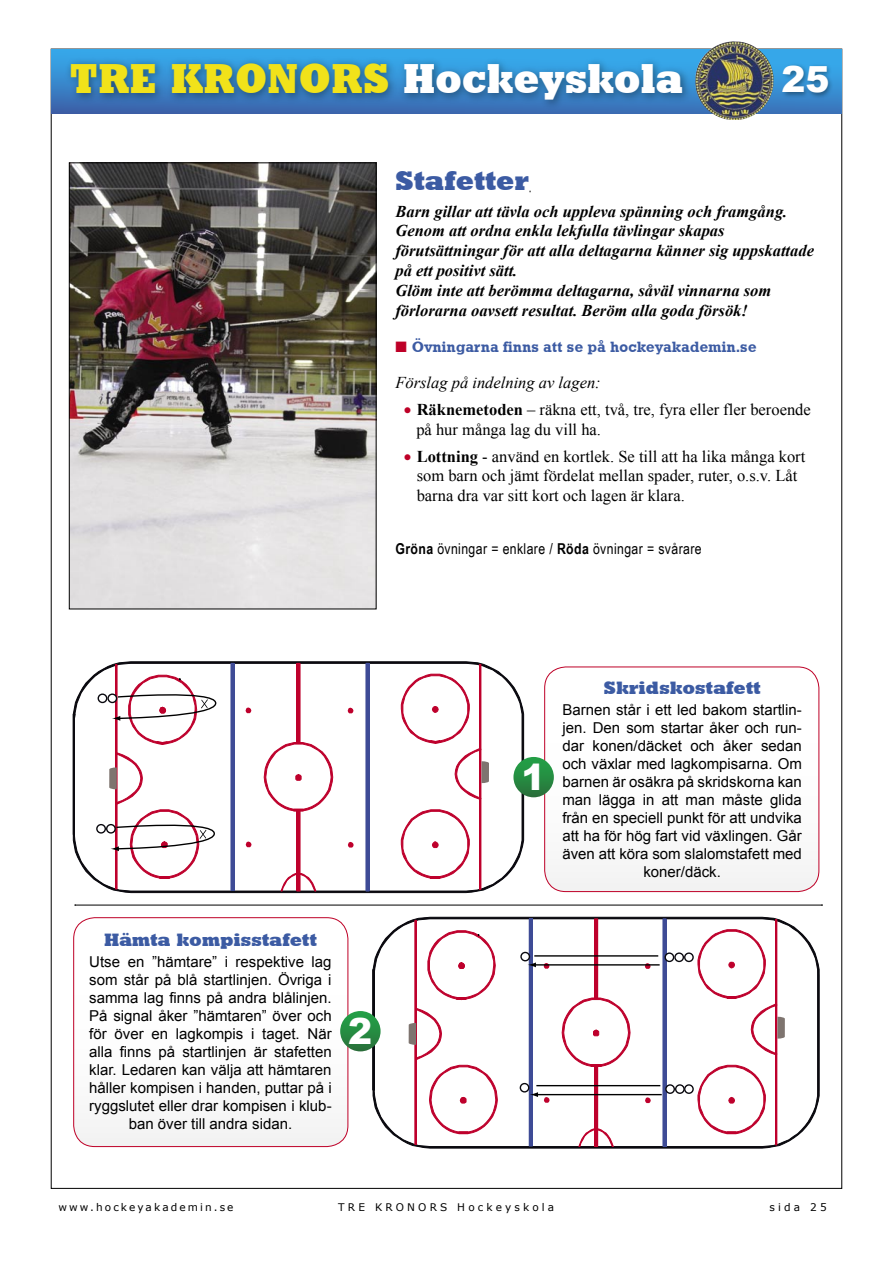
<style>
.page{position:relative;width:893px;height:1263px;background:#fff}
.page>*{position:absolute;margin:0;border:0;box-sizing:border-box;transform-origin:0 0}
.t1{font:42px "Geometric Slab 712 BT Extra Bold A";letter-spacing:.025em;color:#fff;scale:.91 1}
.t2{font:900 36px "Arial";color:#fff}
.t3{font:27px "Geometric Slab 712 BT Extra Bold A";letter-spacing:.025em;color:#3c5ba3}
.t4{font:18px "Geometric Slab 712 BT Extra Bold A";letter-spacing:.025em;color:#3c5ba3}
.t5{font:italic 700 16.5px/19.8px "Times New Roman";color:#000}
.t6{font:16.5px/19.8px "Times New Roman";color:#000}
.t7{font:italic 16.5px "Times New Roman";color:#000}
.t8{font:15px/18px "Arial";color:#000;text-align:center}
.t9{font:15px "Arial Narrow";letter-spacing:.025em;color:#000}
.t10{font:15px "Geometric Slab 712 BT Bold A";letter-spacing:.025em;color:#3c5ba3}
.t11{font:10.5px "Verdana";letter-spacing:.3em;color:#000}
.t12{font:10.5px "Verdana";letter-spacing:.2em;color:#000}
.s1{color:#f1e21a}
.s2{color:#be0027}
.s3{font-weight:700}
</style>
<div class="page">
<img style="left:51px;top:49px;width:791px;height:64px">
<div style="left:781px;top:62px;width:54px;height:38px;background:#000;opacity:.4"></div>
<div style="left:64px;top:56px;width:630px;height:55px;background:#000;opacity:.4"></div>
<hr style="left:75px;top:905px;width:747px;height:1px;background:#000">
<svg style="left:544px;top:666px;width:276px;height:225px"></svg>
<svg style="left:73px;top:917px;width:276px;height:229px"></svg>
<svg style="left:372px;top:917px;width:448px;height:231px"></svg>
<div style="left:594px;top:918px;width:4px;height:229px;border:1px solid #be002c"></div>
<div style="left:775px;top:919px;width:2px;height:226px;border:1px solid #be002c"></div>
<div style="left:415px;top:920px;width:2px;height:225px;border:1px solid #be002c"></div>
<div style="left:663px;top:918px;width:3px;height:229px;border:1px solid #3e4b96"></div>
<svg style="left:578px;top:1128px;width:36px;height:19px"></svg>
<svg style="left:562px;top:997px;width:69px;height:70px"></svg>
<svg style="left:697px;top:1065px;width:69px;height:69px"></svg>
<div style="left:529px;top:918px;width:4px;height:228px;border:1px solid #3e4b96"></div>
<svg style="left:427px;top:930px;width:69px;height:70px"></svg>
<svg style="left:645px;top:963px;width:6px;height:6px"></svg>
<svg style="left:544px;top:1097px;width:6px;height:6px"></svg>
<svg style="left:645px;top:1097px;width:6px;height:6px"></svg>
<svg style="left:409px;top:1008px;width:89px;height:126px"></svg>
<svg style="left:696px;top:929px;width:89px;height:127px"></svg>
<svg style="left:675px;top:953px;width:8px;height:8px"></svg>
<div style="left:674px;top:952px;width:10px;height:10px;border:1px solid #0a090f;border-radius:50%"></div>
<svg style="left:665px;top:953px;width:9px;height:8px"></svg>
<div style="left:664px;top:952px;width:10px;height:10px;border:1px solid #0a090f;border-radius:50%"></div>
<svg style="left:676px;top:1085px;width:8px;height:8px"></svg>
<div style="left:675px;top:1084px;width:10px;height:10px;border:1px solid #0a090f;border-radius:50%"></div>
<svg style="left:666px;top:1085px;width:8px;height:8px"></svg>
<div style="left:665px;top:1084px;width:10px;height:10px;border:1px solid #0a090f;border-radius:50%"></div>
<div style="left:521px;top:952px;width:8px;height:9px;background:#fff;border-radius:50%"></div>
<div style="left:520px;top:952px;width:10px;height:9px;border:1px solid #0a090f;border-radius:50%"></div>
<div style="left:520px;top:1083px;width:9px;height:9px;background:#fff;border-radius:50%"></div>
<div style="left:520px;top:1083px;width:9px;height:9px;border:1px solid #0a090f;border-radius:50%"></div>
<svg style="left:685px;top:953px;width:8px;height:8px"></svg>
<div style="left:684px;top:952px;width:10px;height:10px;border:1px solid #0a090f;border-radius:50%"></div>
<hr style="left:534px;top:955px;width:124px;height:1px;background:#000">
<hr style="left:534px;top:964px;width:126px;height:1px;background:#000">
<svg style="left:528px;top:962px;width:21px;height:17px"></svg>
<svg style="left:685px;top:1085px;width:8px;height:8px"></svg>
<div style="left:684px;top:1084px;width:10px;height:10px;border:1px solid #0a090f;border-radius:50%"></div>
<hr style="left:536px;top:1085px;width:124px;height:1px;background:#000">
<hr style="left:536px;top:1094px;width:126px;height:1px;background:#000">
<svg style="left:530px;top:1092px;width:8px;height:5px"></svg>
<svg style="left:340px;top:1011px;width:41px;height:40px"></svg>
<svg style="left:73px;top:661px;width:451px;height:232px"></svg>
<div style="left:297px;top:663px;width:3px;height:228px;border:1px solid #be002c"></div>
<div style="left:480px;top:664px;width:1px;height:226px;border:1px solid #be002c"></div>
<div style="left:115px;top:665px;width:2px;height:224px;border:1px solid #be002c"></div>
<div style="left:366px;top:663px;width:3px;height:228px;border:1px solid #3e4b96"></div>
<svg style="left:280px;top:873px;width:37px;height:19px"></svg>
<svg style="left:264px;top:742px;width:69px;height:69px"></svg>
<svg style="left:401px;top:809px;width:69px;height:70px"></svg>
<div style="left:231px;top:663px;width:3px;height:228px;border:1px solid #3e4b96"></div>
<svg style="left:348px;top:708px;width:5px;height:5px"></svg>
<svg style="left:246px;top:841px;width:6px;height:6px"></svg>
<svg style="left:348px;top:842px;width:6px;height:5px"></svg>
<svg style="left:399px;top:674px;width:90px;height:126px"></svg>
<svg style="left:242px;top:707px;width:9px;height:17px"></svg>
<svg style="left:108px;top:694px;width:9px;height:8px"></svg>
<div style="left:107px;top:693px;width:10px;height:10px;border:1px solid #0a090f;border-radius:50%"></div>
<svg style="left:98px;top:694px;width:9px;height:8px"></svg>
<div style="left:98px;top:693px;width:9px;height:10px;border:1px solid #0a090f;border-radius:50%"></div>
<svg style="left:112px;top:675px;width:104px;height:69px"></svg>
<div style="left:106px;top:824px;width:10px;height:10px;border:1px solid #0a090f;border-radius:50%"></div>
<svg style="left:97px;top:825px;width:8px;height:8px"></svg>
<div style="left:96px;top:824px;width:10px;height:10px;border:1px solid #0a090f;border-radius:50%"></div>
<svg style="left:109px;top:752px;width:106px;height:127px"></svg>
<div style="left:513px;top:757px;width:41px;height:40px;background:linear-gradient(to bottom,#24a549,#2c753e);border-radius:50%"></div>
<img style="left:703px;top:41px;width:51px;height:16px">
<img style="left:71px;top:165px;width:303px;height:442px">
<div style="left:69px;top:163px;width:307px;height:446px;border:1px solid #000"></div>
<p class="t1" style="left:70px;top:53px;width:674px"><span class="s1">TRE KRONORS</span> Hockeyskola</p>
<p class="t2" style="left:781px;top:53px;width:50px">25</p>
<p class="t3" style="left:395px;top:164px;width:135px">Stafetter</p>
<p class="t5" style="left:395px;top:201px;width:393px">Barn gillar att tävla och uppleva spänning och framgång.</p>
<p class="t5" style="left:395px;top:221px;width:420px">Genom att ordna enkla lekfulla tävlingar skapas förutsättningar för att alla deltagarna känner sig uppskattade på ett positivt sätt.</p>
<p class="t5" style="left:395px;top:280px;width:377px">Glöm inte att berömma deltagarna, såväl vinnarna som förlorarna oavsett resultat. Beröm alla goda försök!</p>
<p class="t10" style="left:412px;top:337px;width:346px">Övningarna finns att se på hockeyakademin.se</p>
<p class="t7" style="left:395px;top:371px;width:207px">Förslag på indelning av lagen:</p>
<p class="t6" style="left:404px;top:399px;width:408px"><span class="s2">•</span> <span class="s3">Räknemetoden</span> – räkna ett, två, tre, fyra eller fler beroende</p>
<p class="t6" style="left:416px;top:419px;width:186px">på hur många lag du vill ha.</p>
<p class="t6" style="left:417px;top:446px;width:390px;text-indent:-13px"><span class="s2">•</span> <span class="s3">Lottning</span> - använd en kortlek. Se till att ha lika många kort som barn och jämt fördelat mellan spader, ruter, o.s.v. Låt barna dra var sitt kort och lagen är klara.</p>
<p class="t9" style="left:395px;top:538px;width:308px"><span class="s3">Gröna</span> övningar = enklare / <span class="s3">Röda</span> övningar = svårare</p>
<p class="t4" style="left:104px;top:929px;width:214px">Hämta kompisstafett</p>
<p class="t8" style="left:89px;top:953px;width:244px">Utse en ”hämtare” i respektive lag som står på blå startlinjen. Övriga i samma lag finns på andra blålinjen.<br>På signal åker ”hämtaren” över och för över en lagkompis i taget. När alla finns på startlinjen är stafetten klar. Ledaren kan välja att hämtaren håller kompisen i handen, puttar på i ryggslutet eller drar kompisen i klub&shy;ban över till andra sidan.</p>
<p class="t2" style="left:348px;top:1005px;width:26px">2</p>
<p class="t2" style="left:521px;top:750px;width:26px">1</p>
<p class="t4" style="left:604px;top:676px;width:158px">Skridskostafett</p>
<p class="t8" style="left:562px;top:701px;width:241px">Barnen står i ett led bakom startlin&shy;jen. Den som startar åker och run&shy;dar konen/däcket och åker sedan och växlar med lagkompisarna. Om barnen är osäkra på skridskorna kan man lägga in att man måste glida från en speciell punkt för att undvika att ha för hög fart vid växlingen. Går även att köra som slalomstafett med koner/däck.</p>
<p class="t12" style="left:59px;top:1200px;width:177px">www.hockeyakademin.se</p>
<p class="t11" style="left:338px;top:1200px;width:217px">TRE KRONORS Hockeyskola</p>
<p class="t11" style="left:769px;top:1200px;width:59px">sida 25</p>
</div>
